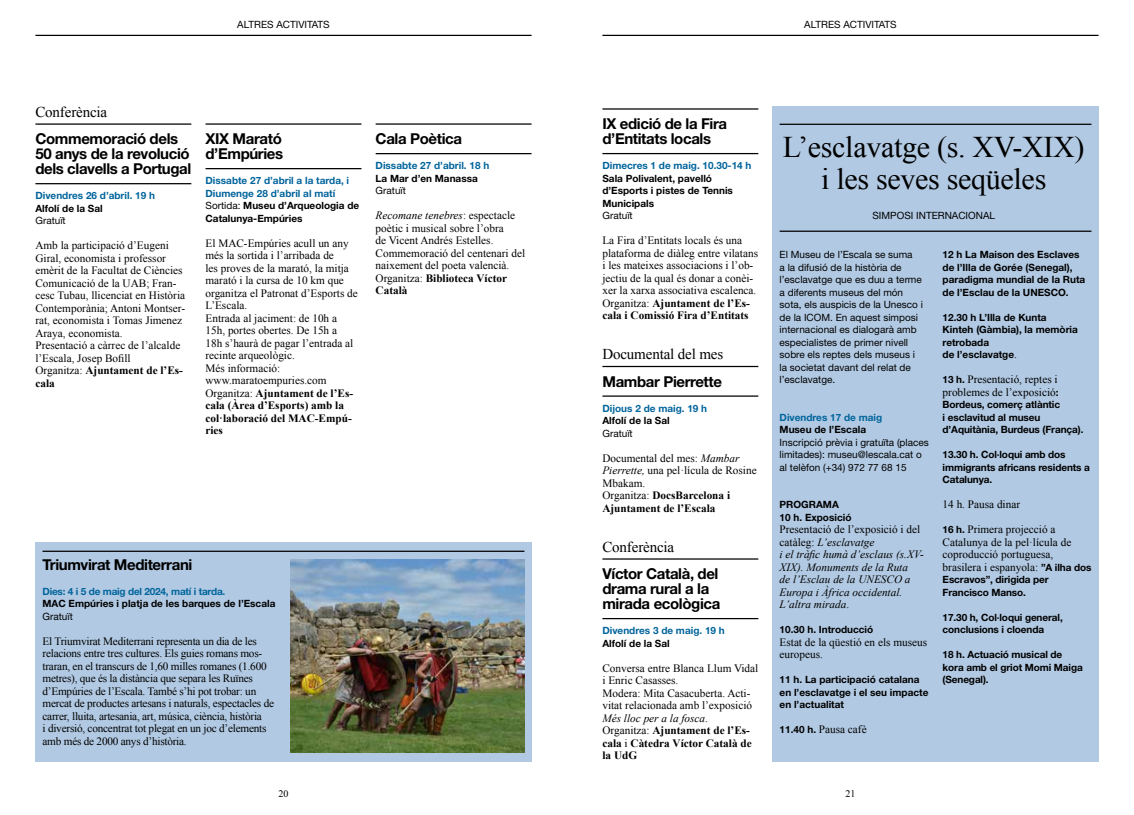
<style>
.page{position:relative;width:1134px;height:815px;background:#fff}
.page>*{position:absolute;margin:0;border:0;box-sizing:border-box;transform-origin:0 0}
.t1{font:30px/32.5px "Times New Roman";letter-spacing:-.01em;color:#000;text-align:center}
.t2{font:700 15px/15px "Helvetica Neue LT Std";letter-spacing:-.025em;color:#000}
.t3{font:15px "Times New Roman";letter-spacing:-.01em;color:#000}
.t4{font:11.25px/12.5px "Times New Roman";color:#000}
.t5{font:11.25px/12.5px "Times New Roman";letter-spacing:-.02em;color:#000}
.t6{font:italic 11.25px/12.5px "Times New Roman";color:#000}
.t7{font:700 10px/12.5px "Helvetica Neue LT Std";color:#000}
.t8{font:10px/12.5px "Helvetica Neue LT Std";color:#000}
.t9{font:700 10px/12.5px "Helvetica Neue LT Std";color:#00649c}
.t10{font:700 10px "Helvetica Neue LT Std";letter-spacing:-.02em;color:#00649c}
.t11{font:10px "Times New Roman";color:#000}
.s1{font-weight:700}
.s2{font-weight:400;color:#000}
.s3{color:#000}
.s4{font-style:italic}
.s5{font-style:normal}
.s6{font-family:"Helvetica Neue LT Std";font-weight:700;font-size:10px}
.s7{font-family:"Times New Roman";font-weight:400;font-size:11.25px}
</style>
<div class="page">
<hr style="left:602px;top:35px;width:496px;height:1px;background:#000">
<hr style="left:35px;top:35px;width:496px;height:1px;background:#000">
<div style="left:35px;top:542px;width:496px;height:220px;background:#b1c9e2"></div>
<div style="left:772px;top:106px;width:326px;height:656px;background:#b1c9e2"></div>
<hr style="left:35px;top:123px;width:156px;height:2px;background:#000">
<hr style="left:35px;top:183px;width:156px;height:1px;background:#000">
<hr style="left:206px;top:123px;width:155px;height:2px;background:#000">
<hr style="left:206px;top:168px;width:155px;height:1px;background:#000">
<hr style="left:376px;top:123px;width:155px;height:2px;background:#000">
<hr style="left:376px;top:153px;width:155px;height:1px;background:#000">
<hr style="left:602px;top:108px;width:156px;height:2px;background:#000">
<hr style="left:602px;top:153px;width:156px;height:1px;background:#000">
<hr style="left:602px;top:366px;width:156px;height:1px;background:#000">
<hr style="left:602px;top:395px;width:156px;height:2px;background:#000">
<hr style="left:602px;top:558px;width:156px;height:2px;background:#000">
<hr style="left:602px;top:618px;width:156px;height:1px;background:#000">
<hr style="left:780px;top:124px;width:311px;height:1px;background:#000">
<hr style="left:780px;top:231px;width:311px;height:1px;background:#000">
<img style="left:291px;top:559px;width:233px;height:194px">
<hr style="left:43px;top:551px;width:481px;height:1px;background:#000">
<p class="t8" style="left:237px;top:18px;width:94px">ALTRES ACTIVITATS</p>
<h2 class="t3" style="left:35px;top:102px;width:73px">Conferència</h2>
<h2 class="t2" style="left:35px;top:131px;width:157px">Commemoració dels<br>50 anys de la revolució dels clavells a Portugal</h2>
<p class="t9" style="left:35px;top:189px;width:121px">Divendres 26 d’abril. 19 h</p>
<p class="t7" style="left:35px;top:202px;width:69px">Alfolí de la Sal</p>
<p class="t8" style="left:35px;top:214px;width:32px">Gratuït</p>
<p class="t4" style="left:35px;top:239px;width:151px">Amb la participació d’Eugeni<br>Giral, economista i professor emèrit de la Facultat de Ciències<br>Comunicació de la UAB; Fran&shy;cesc Tubau, llicenciat en Història<br>Contemporània; Antoni Montser&shy;rat, economista i Tomas Jimenez<br>Araya, economista.<br>Presentació a càrrec de l’alcalde l’Escala, Josep Bofill<br>Organitza: <span class="s1">Ajuntament de l’Es&shy;cala</span></p>
<h2 class="t2" style="left:206px;top:131px;width:79px">XIX Marató d’Empúries</h2>
<p class="t9" style="left:206px;top:174px;width:155px">Dissabte 27 d’abril a la tarda, i<br>Diumenge 28 d’abril al matí<br><span class="s2">Sortida:</span> <span class="s3">Museu d’Arqueologia de<br>Catalunya-Empúries</span></p>
<p class="t4" style="left:206px;top:236px;width:154px">El MAC-Empúries acull un any més la sortida i l’arribada de<br>les proves de la marató, la mitja marató i la cursa de 10 km que organitza el Patronat d’Esports de<br>L’Escala.<br>Entrada al jaciment: de 10h a<br>15h, portes obertes. De 15h a<br>18h s’haurà de pagar l’entrada al recinte arqueològic.<br>Més informació: www.maratoempuries.com<br>Organitza: <span class="s1">Ajuntament de l’Es&shy;cala (Àrea d’Esports) amb la col·laboració del MAC-Empú&shy;ries</span></p>
<h2 class="t2" style="left:376px;top:131px;width:88px">Cala Poètica</h2>
<p class="t9" style="left:376px;top:159px;width:115px">Dissabte 27 d’abril. 18 h</p>
<p class="t7" style="left:376px;top:172px;width:104px">La Mar d’en Manassa</p>
<p class="t8" style="left:376px;top:184px;width:32px">Gratuït</p>
<p class="t4" style="left:376px;top:209px;width:151px"><span class="s4">Recomane tenebres</span>: espectacle poètic i musical sobre l’obra<br>de Vicent Andrés Estelles.<br>Commemoració del centenari del naixement del poeta valencià.<br>Organitza: <span class="s1">Biblioteca Víctor<br>Català</span></p>
<h2 class="t2" style="left:43px;top:557px;width:151px">Triumvirat Mediterrani</h2>
<p class="t10" style="left:43px;top:585px;width:184px">Dies: 4 i 5 de maig del 2024, matí i tarda.</p>
<p class="t7" style="left:43px;top:597px;width:234px">MAC Empúries i platja de les barques de l’Escala</p>
<p class="t8" style="left:43px;top:610px;width:32px">Gratuït</p>
<p class="t5" style="left:43px;top:635px;width:233px">El Triumvirat Mediterrani representa un dia de les relacions entre tres cultures. Els guies romans mos&shy;traran, en el transcurs de 1,60 milles romanes (1.600 metres), que és la distància que separa les Ruïnes d’Empúries de l’Escala. També s’hi pot trobar: un mercat de productes artesans i naturals, espectacles de carrer, lluita, artesania, art, música, ciència, història<br>i diversió, concentrat tot plegat en un joc d’elements amb més de 2000 anys d’història.</p>
<p class="t8" style="left:804px;top:18px;width:94px">ALTRES ACTIVITATS</p>
<h2 class="t2" style="left:602px;top:116px;width:126px">IX edició de la Fira d’Entitats locals</h2>
<p class="t9" style="left:602px;top:159px;width:151px">Dimecres 1 de maig. 10.30-14 h</p>
<p class="t7" style="left:602px;top:172px;width:132px">Sala Polivalent, pavelló d’Esports i pistes de Tennis<br>Municipals</p>
<p class="t8" style="left:602px;top:209px;width:32px">Gratuït</p>
<p class="t4" style="left:602px;top:234px;width:157px">La Fira d’Entitats locals és una plataforma de diàleg entre vilatans i les mateixes associacions i l’ob&shy;jectiu de la qual és donar a conèi&shy;xer la xarxa associativa escalenca.<br>Organitza: <span class="s1">Ajuntament de l’Es&shy;cala i Comissió Fira d’Entitats</span></p>
<h2 class="t3" style="left:602px;top:344px;width:122px">Documental del mes</h2>
<h2 class="t2" style="left:602px;top:373px;width:121px">Mambar Pierrette</h2>
<p class="t9" style="left:602px;top:402px;width:106px">Dijous 2 de maig. 19 h</p>
<p class="t7" style="left:602px;top:414px;width:69px">Alfolí de la Sal</p>
<p class="t8" style="left:602px;top:427px;width:32px">Gratuït</p>
<p class="t4" style="left:602px;top:451px;width:156px">Documental del mes: <span class="s4">Mambar<br>Pierrette,</span> una pel·lícula de Rosine<br>Mbakam.<br>Organitza: <span class="s1">DocsBarcelona i<br>Ajuntament de l’Escala</span></p>
<h2 class="t3" style="left:602px;top:536px;width:73px">Conferència</h2>
<h2 class="t2" style="left:602px;top:566px;width:119px">Víctor Català, del drama rural a la mirada ecològica</h2>
<p class="t9" style="left:602px;top:624px;width:124px">Divendres 3 de maig. 19 h</p>
<p class="t7" style="left:602px;top:637px;width:69px">Alfolí de la Sal</p>
<p class="t4" style="left:602px;top:661px;width:157px">Conversa entre Blanca Llum Vidal i Enric Casasses.<br>Modera: Mita Casacuberta. Acti&shy;vitat relacionada amb l’exposició<br><span class="s4">Més lloc per a la fosca</span>.<br>Organitza: <span class="s1">Ajuntament de l’Es&shy;cala</span> i <span class="s1">Càtedra Víctor Català de la UdG</span></p>
<h1 class="t1" style="left:783px;top:130px;width:303px">L’esclavatge (s. XV-XIX) i les seves seqüeles</h1>
<p class="t8" style="left:872px;top:209px;width:124px">SIMPOSI INTERNACIONAL</p>
<p class="t8" style="left:780px;top:248px;width:145px">El Museu de l’Escala se suma<br>a la difusió de la història de l’esclavatge que es duu a terme a diferents museus del món sota, els auspicis de la Unesco i de la ICOM. En aquest simposi internacional es dialogarà amb especialistes de primer nivell sobre els reptes dels museus i la societat davant del relat de l’esclavatge.</p>
<p class="t9" style="left:780px;top:411px;width:104px">Divendres 17 de maig</p>
<p class="t7" style="left:780px;top:423px;width:88px">Museu de l’Escala</p>
<p class="t8" style="left:780px;top:436px;width:151px">Inscripció prèvia i gratuïta (places limitades): museu@lescala.cat o al telèfon (+34) 972 77 68 15</p>
<p class="t7" style="left:780px;top:498px;width:73px">PROGRAMA<br>10 h. Exposició</p>
<p class="t6" style="left:780px;top:523px;width:146px"><span class="s5">Presentació de l’exposició i del catàleg:</span> L’esclavatge<br>i el tràfic humà d’esclaus (s.XV-<br>XIX). Monuments de la Ruta<br>de l’Esclau de la UNESCO a<br>Europa i Àfrica occidental.<br>L’altra mirada<span class="s5">.</span></p>
<p class="t7" style="left:780px;top:623px;width:95px">10.30 h. Introducció</p>
<p class="t4" style="left:780px;top:635px;width:149px">Estat de la qüestió en els museus europeus.</p>
<p class="t7" style="left:780px;top:673px;width:150px">11 h. La participació catalana en l’esclavatge i el seu impacte en l’actualitat</p>
<p class="t4" style="left:780px;top:723px;width:89px"><span class="s6">11.40 h.</span> Pausa cafè</p>
<p class="t7" style="left:943px;top:248px;width:144px">12 h La Maison des Esclaves de l’Illa de Gorée (Senegal), paradigma mundial de la Ruta de l’Esclau de la UNESCO.</p>
<p class="t7" style="left:943px;top:311px;width:137px">12.30 h L’Illa de Kunta<br>Kinteh (Gàmbia), la memòria retrobada<br>de l’esclavatge<span class="s7">.</span></p>
<p class="t4" style="left:943px;top:373px;width:117px"><span class="s6">13 h.</span> Presentació, reptes i problemes de l’exposició<span class="s6">:</span></p>
<p class="t7" style="left:943px;top:398px;width:142px">Bordeus, comerç atlàntic<br>i esclavitud al museu d’Aquitània, Burdeus (França).</p>
<p class="t7" style="left:943px;top:448px;width:149px">13.30 h. Col·loqui amb dos immigrants africans residents a<br>Catalunya.</p>
<p class="t4" style="left:943px;top:498px;width:79px">14 h. Pausa dinar</p>
<p class="t4" style="left:943px;top:523px;width:150px"><span class="s6">16 h.</span> Primera projecció a<br>Catalunya de la pel·lícula de coproducció portuguesa, brasilera i espanyola: <span class="s6">”A ilha dos</span></p>
<p class="t7" style="left:943px;top:573px;width:108px">Escravos”, dirigida per<br>Francisco Manso.</p>
<p class="t7" style="left:943px;top:611px;width:122px">17.30 h, Col·loqui general, conclusions i cloenda</p>
<p class="t7" style="left:943px;top:648px;width:142px">18 h. Actuació musical de kora amb el griot Momi Maiga (Senegal).</p>
<p class="t11" style="left:278px;top:787px;width:11px">20</p>
<p class="t11" style="left:845px;top:787px;width:11px">21</p>
</div>
